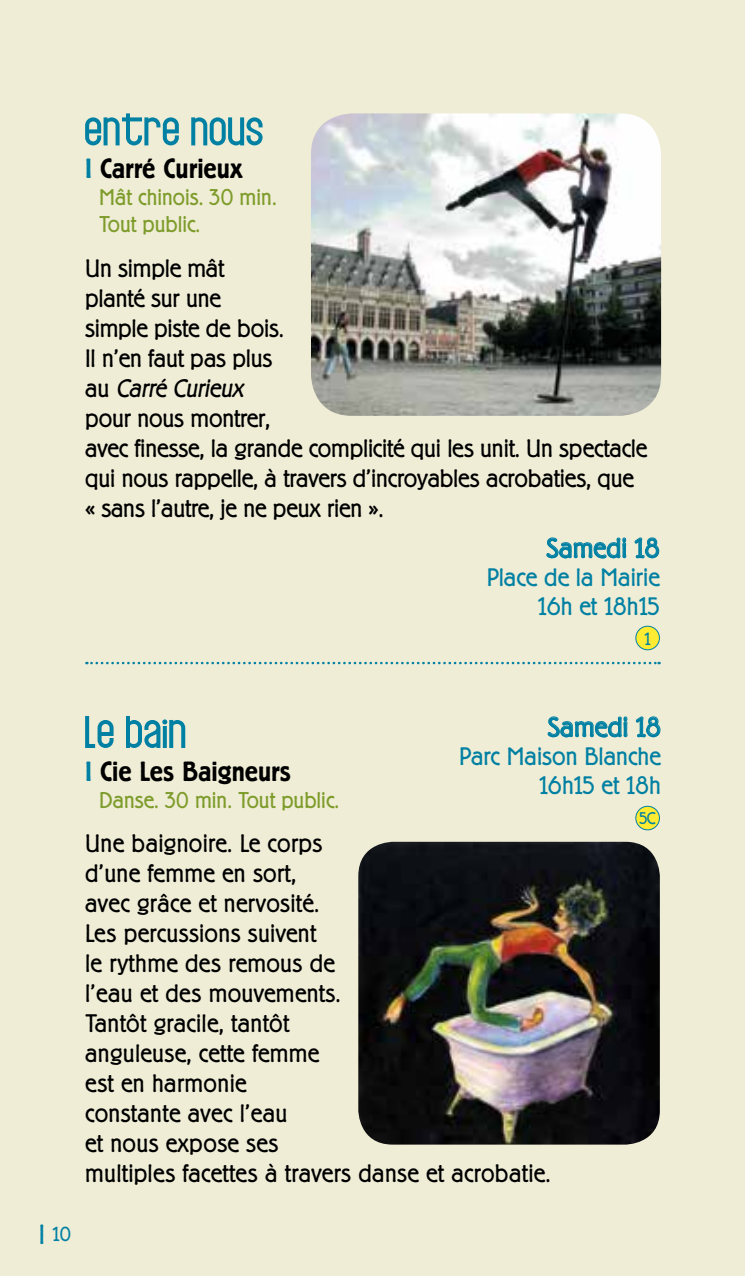
<style>
.page{position:relative;width:745px;height:1276px;background:#fff}
.page>*{position:absolute;margin:0;border:0;box-sizing:border-box;transform-origin:0 0}
.t1{font:500 27.5px "Berliner Grotesk";color:#000}
.t2{font:300 27.5px "Berliner Grotesk";color:#0080a3}
.t3{font:300 25px/30px "Berliner Grotesk";letter-spacing:.01em;color:#000}
.t4{font:300 25px/30px "Berliner Grotesk";letter-spacing:-.01em;color:#000}
.t5{font:300 25px/28.8px "Berliner Grotesk";color:#0080a3;text-align:right}
.t6{font:300 22.5px/27px "Berliner Grotesk";color:#7e9c2b}
.t7{font:300 20px "Berliner Grotesk";color:#0080a3}
.t8{font:300 17.5px "Berliner Grotesk";color:#0080a3}
.t9{font:300 16.75px "Berliner Grotesk";color:#0080a3}
.s1{color:#0080a3}
.s2{font-style:italic}
.s3{font-size:27.5px}
</style>
<div class="page">
<div style="left:0;top:0;width:744px;height:1276px;background:#efedd6"></div>
<svg style="left:85px;top:113px;width:177px;height:32px"></svg>
<svg style="left:85px;top:716px;width:100px;height:32px"></svg>
<svg style="left:546px;top:537px;width:80px;height:22px"></svg>
<svg style="left:634px;top:537px;width:25px;height:22px"></svg>
<img style="left:311px;top:113px;width:349px;height:303px">
<svg style="left:86px;top:662px;width:573px;height:2px"></svg>
<svg style="left:547px;top:716px;width:80px;height:22px"></svg>
<svg style="left:635px;top:716px;width:25px;height:22px"></svg>
<img style="left:358px;top:842px;width:301px;height:302px">
<div style="left:635px;top:626px;width:24px;height:24px;background:#ffec32;border-radius:50%"></div>
<div style="left:635px;top:626px;width:24px;height:24px;border:1px solid #0080a3;border-radius:50%"></div>
<div style="left:635px;top:806px;width:24px;height:24px;background:#ffec32;border-radius:50%"></div>
<div style="left:635px;top:806px;width:24px;height:24px;border:1px solid #0080a3;border-radius:50%"></div>
<p class="t1" style="left:85px;top:154px;width:159px"><span class="s1">I</span> Carré Curieux</p>
<p class="t6" style="left:99px;top:184px;width:179px">Mât chinois. 30 min.<br>Tout public.</p>
<p class="t4" style="left:85px;top:253px;width:563px">Un simple mât<br>planté sur une<br>simple piste de bois.<br>Il n’en faut pas plus<br>a u <span class="s2">Carré Curieux<br></span>pour nous montrer,<br>avec finesse, la grande complicité qui les unit. Un spectacle qui nous rappelle, à travers d’incroyables acrobaties, que « sans l’autre, je ne peux rien ».</p>
<p class="t2" style="left:545px;top:532px;width:115px">Samedi 18</p>
<p class="t5" style="left:486px;top:564px;width:174px">Place de la Mairie<br>16h et 18h15</p>
<p class="t8" style="left:644px;top:628px;width:8px">1</p>
<p class="t2" style="left:547px;top:711px;width:115px">Samedi 18</p>
<p class="t5" style="left:459px;top:742px;width:203px">Parc Maison Blanche<br>16h15 et 18h</p>
<p class="t1" style="left:85px;top:756px;width:207px"><span class="s1">I</span> Cie Les Baigneurs</p>
<p class="t6" style="left:99px;top:787px;width:241px">Danse. 30 min. Tout public.</p>
<p class="t3" style="left:85px;top:829px;width:467px">Une baignoire. Le corps<br>d’une femme en sort,<br>avec grâce et nervosité.<br>Les percussions suivent<br>le rythme des remous de<br>l’eau et des mouvements.<br>Tantôt gracile, tantôt<br>anguleuse, cette femme<br>est en harmonie<br>constante avec l’eau<br>et nous expose ses<br>multiples facettes à travers danse et acrobatie.</p>
<p class="t9" style="left:639px;top:809px;width:18px">5C</p>
<p class="t7" style="left:39px;top:1223px;width:34px"><span class="s3">I</span> 10</p>
</div>
